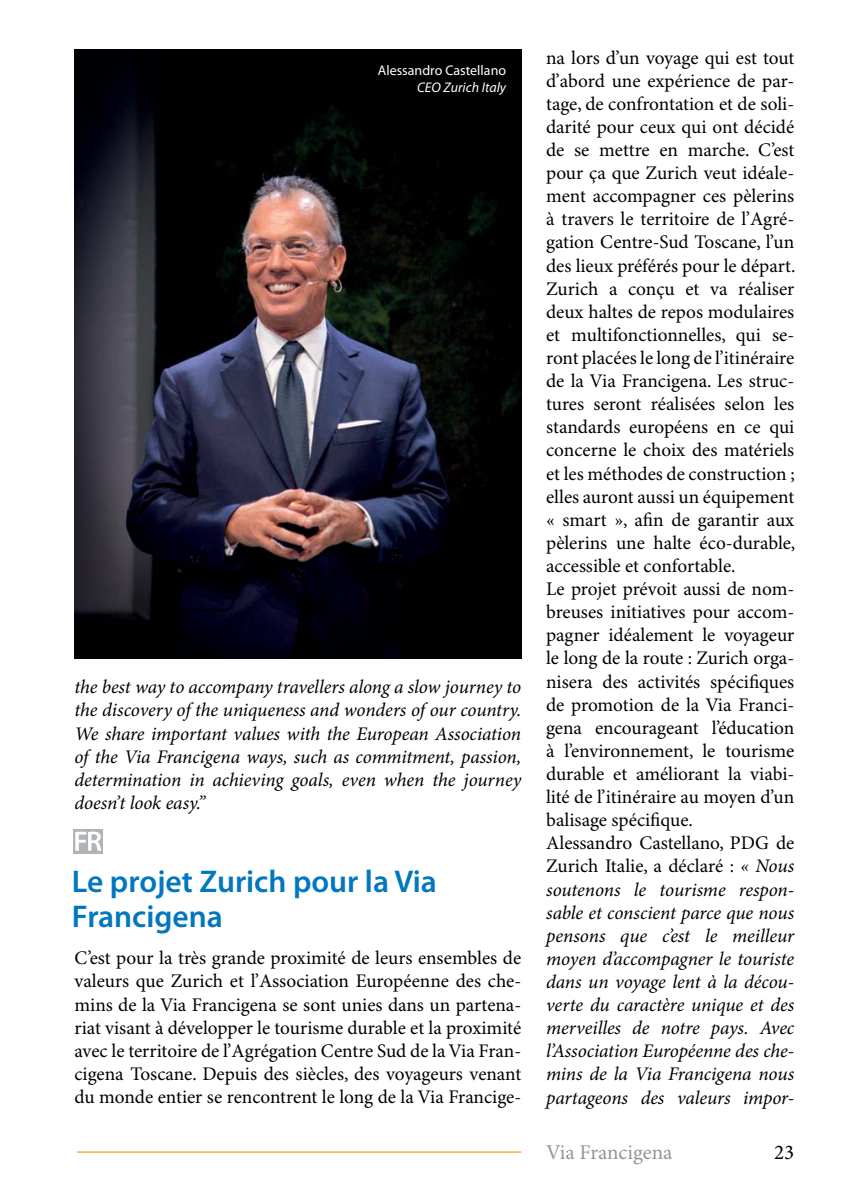
<style>
.page{position:relative;width:844px;height:1191px;background:#fff}
.page>*{position:absolute;margin:0;border:0;box-sizing:border-box;transform-origin:0 0}
.t1{font:600 31.5px/34.6px "Myriad Pro";color:#0077be}
.t2{font:21px "Minion Pro";letter-spacing:-.005em;color:#939598}
.t3{font:21px "Minion Pro";color:#000}
.t4{font:19.25px/23.1px "Minion Pro";color:#000;text-align:justify}
.t5{font:italic 19.25px/23.1px "Minion Pro";letter-spacing:-.005em;color:#000;text-align:justify}
.t6{font:14px "Myriad Pro";color:#fff}
.t7{font:italic 14px "Myriad Pro";color:#fff}
.s1{font-style:italic}
</style>
<div class="page">
<hr style="left:77px;top:1151px;width:444px;height:1px;background:#f7a525">
<div style="left:73px;top:828px;width:30px;height:25px;background:#b1b4b6"></div>
<svg style="left:75px;top:831px;width:26px;height:19px"></svg>
<img style="left:74px;top:50px;width:447px;height:608px">
<p class="t6" style="left:378px;top:62px;width:130px">Alessandro Castellano</p>
<p class="t7" style="left:417px;top:78px;width:90px">CEO Zurich Italy</p>
<p class="t5" style="left:74px;top:675px;width:448px">the best way to accompany travellers along a slow journey to the discovery of the uniqueness and wonders of our country.<br>We share important values with the European Association of the Via Francigena ways, such as commitment, passion, determination in achieving goals, even when the journey doesn’t look easy.”</p>
<h1 class="t1" style="left:72px;top:863px;width:366px">Le projet Zurich pour la Via<br>Francigena</h1>
<p class="t4" style="left:74px;top:947px;width:448px">C’est pour la très grande proximité de leurs ensembles de valeurs que Zurich et l’Association Européenne des che&shy;mins de la Via Francigena se sont unies dans un partena&shy;riat visant à développer le tourisme durable et la proximité avec le territoire de l’Agrégation Centre Sud de la Via Fran&shy;cigena Toscane. Depuis des siècles, des voyageurs venant du monde entier se rencontrent le long de la Via Francige-</p>
<p class="t4" style="left:546px;top:47px;width:251px;text-align:left">na lors d’un voyage qui est tout d’abord une expérience de par&shy;tage, de confrontation et de soli&shy;darité pour ceux qui ont décidé de se mettre en marche. C’est pour ça que Zurich veut idéale&shy;ment accompagner ces pèlerins à travers le territoire de l’Agré&shy;gation Centre-Sud Toscane, l’un des lieux préférés pour le départ.<br>Zurich a conçu et va réaliser deux haltes de repos modulaires et multifonctionnelles, qui se&shy;ront placées le long de l’itinéraire de la Via Francigena. Les struc&shy;tures seront réalisées selon les standards européens en ce qui concerne le choix des matériels et les méthodes de construction ; elles auront aussi un équipement « smart », afin de garantir aux pèlerins une halte éco-durable, accessible et confortable.<br>Le projet prévoit aussi de nom&shy;breuses initiatives pour accom&shy;pagner idéalement le voyageur le long de la route : Zurich orga&shy;nisera des activités spécifiques de promotion de la Via Franci&shy;gena encourageant l’éducation à l’environnement, le tourisme durable et améliorant la viabi&shy;lité de l’itinéraire au moyen d’un balisage spécifique.<br>Alessandro Castellano, PDG de<br>Zurich Italie, a déclaré : <span class="s1">« Nous soutenons le tourisme respon&shy;sable et conscient parce que nous pensons que c’est le meilleur moyen d’accompagner le touriste dans un voyage lent à la décou&shy;verte du caractère unique et des merveilles de notre pays. Avec l’Association Européenne des che&shy;mins de la Via Francigena nous partageons des valeurs impor-</span></p>
<p class="t2" style="left:546px;top:1139px;width:128px">Via Francigena</p>
<p class="t3" style="left:774px;top:1139px;width:22px">23</p>
</div>
